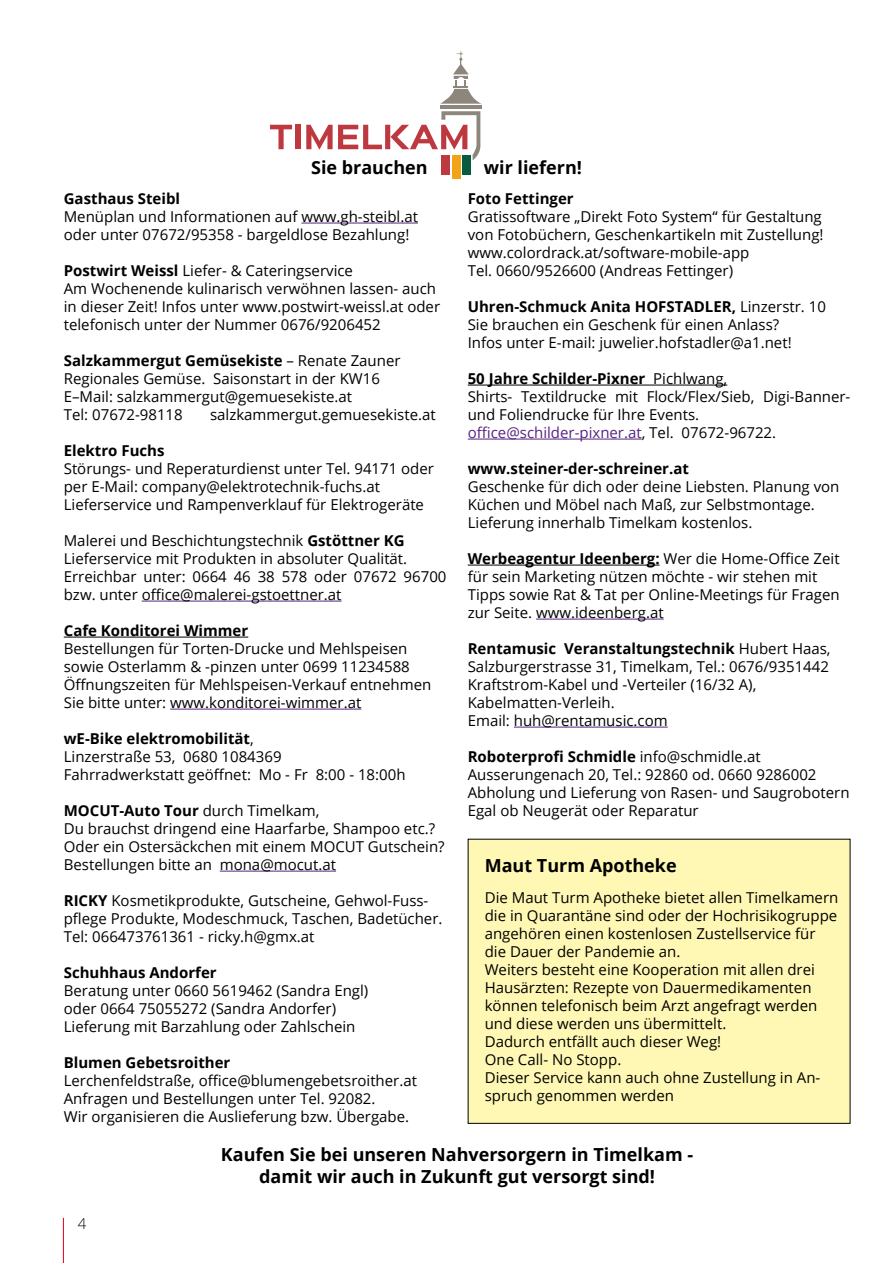
<style>
.page{position:relative;width:893px;height:1263px;background:#fff}
.page>*{position:absolute;margin:0;border:0;box-sizing:border-box;transform-origin:0 0}
.t1{font:700 18px/21.6px "Open Sans";color:#000;text-align:center}
.t2{font:15px/18px "Open Sans";color:#000}
.t3{font:700 15px "Open Sans";color:#000}
.t4{font:300 15px "Open Sans";color:#000}
.s1{font-weight:700}
.s2{color:#572381}
</style>
<div class="page">
<hr style="left:63px;top:1218px;width:1px;height:45px;background:#e2001a">
<div style="left:468px;top:839px;width:382px;height:284px;background:#fff8b4"></div>
<hr style="left:301px;top:223px;width:117px;height:1px;background:#572381">
<hr style="left:142px;top:601px;width:200px;height:1px;background:#572381">
<hr style="left:64px;top:637px;width:184px;height:1px;background:#000">
<hr style="left:170px;top:709px;width:191px;height:1px;background:#572381">
<hr style="left:220px;top:871px;width:116px;height:1px;background:#572381">
<hr style="left:468px;top:385px;width:259px;height:1px;background:#000">
<hr style="left:468px;top:439px;width:174px;height:1px;background:#572381">
<hr style="left:468px;top:565px;width:192px;height:1px;background:#000">
<hr style="left:536px;top:619px;width:128px;height:1px;background:#572381">
<hr style="left:514px;top:727px;width:154px;height:1px;background:#572381">
<svg style="left:270px;top:125px;width:22px;height:24px"></svg>
<div style="left:296px;top:125px;width:5px;height:24px;background:#bd393f"></div>
<svg style="left:306px;top:111px;width:174px;height:49px"></svg>
<hr style="left:440px;top:105px;width:42px;height:4px;background:#8d867c">
<svg style="left:440px;top:51px;width:42px;height:53px"></svg>
<div style="left:462px;top:155px;width:9px;height:19px;background:#075b3f"></div>
<div style="left:452px;top:155px;width:8px;height:24px;background:#f1a418"></div>
<div style="left:441px;top:155px;width:9px;height:19px;background:#bd393f"></div>
<p class="t1" style="left:311px;top:156px;width:118px">Sie brauchen</p>
<p class="t1" style="left:484px;top:156px;width:100px">wir liefern!</p>
<p class="t3" style="left:64px;top:188px;width:118px">Gasthaus Steibl</p>
<p class="t2" style="left:64px;top:207px;width:356px">Menüplan und Informationen auf www.gh-steibl.at oder unter 07672/95358 - bargeldlose Bezahlung!</p>
<p class="t2" style="left:64px;top:261px;width:378px"><span class="s1">Postwirt Weissl</span> Liefer- &amp; Cateringservice<br>Am Wochenende kulinarisch verwöhnen lassen- auch in dieser Zeit! Infos unter www.postwirt-weissl.at oder telefonisch unter der Nummer 0676/9206452</p>
<p class="t2" style="left:64px;top:351px;width:338px"><span class="s1">Salzkammergut Gemüsekiste</span> – Renate Zauner Regionales Gemüse. Saisonstart in der KW16<br>E–Mail: salzkammergut@gemuesekiste.at<br>Tel: 07672-98118</p>
<p class="t2" style="left:210px;top:405px;width:227px">salzkammergut.gemuesekiste.at</p>
<p class="t3" style="left:64px;top:440px;width:102px">Elektro Fuchs</p>
<p class="t2" style="left:64px;top:459px;width:372px">Störungs- und Reperaturdienst unter Tel. 94171 oder per E-Mail: company@elektrotechnik-fuchs.at<br>Lieferservice und Rampenverklauf für Elektrogeräte</p>
<p class="t2" style="left:64px;top:531px;width:384px">Malerei und Beschichtungstechnik <span class="s1">Gstöttner KG </span>Lieferservice mit Produkten in absoluter Qualität.<br>Erreichbar unter: 0664 46 38 578 oder 07672 96700 bzw. unter office@malerei-gstoettner.at</p>
<p class="t3" style="left:64px;top:620px;width:186px">Cafe Konditorei Wimmer</p>
<p class="t2" style="left:64px;top:639px;width:369px">Bestellungen für Torten-Drucke und Mehlspeisen sowie Osterlamm &amp; -pinzen unter 0699 11234588<br>Öffnungszeiten für Mehlspeisen-Verkauf entnehmen Sie bitte unter: www.konditorei-wimmer.at</p>
<p class="t2" style="left:64px;top:729px;width:343px"><span class="s1">wE-Bike elektromobilität</span>,<br>Linzerstraße 53, 0680 1084369<br>Fahrradwerkstatt geöffnet: Mo - Fr 8:00 - 18:00h</p>
<p class="t2" style="left:64px;top:801px;width:382px"><span class="s1">MOCUT-Auto Tour</span> durch Timelkam,<br>Du brauchst dringend eine Haarfarbe, Shampoo etc.?<br>Oder ein Ostersäckchen mit einem MOCUT Gutschein?<br>Bestellungen bitte an mona@mocut.at</p>
<p class="t2" style="left:64px;top:891px;width:380px"><span class="s1">RICKY</span> Kosmetikprodukte, Gutscheine, Gehwol-Fuss&shy;pflege Produkte, Modeschmuck, Taschen, Badetücher.<br>Tel: 066473761361 - ricky.h@gmx.at</p>
<p class="t3" style="left:64px;top:962px;width:154px">Schuhhaus Andorfer</p>
<p class="t2" style="left:64px;top:981px;width:306px">Beratung unter 0660 5619462 (Sandra Engl) oder 0664 75055272 (Sandra Andorfer)<br>Lieferung mit Barzahlung oder Zahlschein</p>
<p class="t3" style="left:64px;top:1052px;width:168px">Blumen Gebetsroither</p>
<p class="t2" style="left:64px;top:1071px;width:355px">Lerchenfeldstraße, office@blumengebetsroither.at<br>Anfragen und Bestellungen unter Tel. 92082.<br>Wir organisieren die Auslieferung bzw. Übergabe.</p>
<p class="t3" style="left:468px;top:188px;width:107px">Foto Fettinger</p>
<p class="t2" style="left:468px;top:207px;width:357px">Gratissoftware „Direkt Foto System“ für Gestaltung von Fotobüchern, Geschenkartikeln mit Zustellung! www.colordrack.at/software-mobile-app<br>Tel. 0660/9526600 (Andreas Fettinger)</p>
<p class="t2" style="left:468px;top:297px;width:360px"><span class="s1">Uhren-Schmuck Anita HOFSTADLER,</span> Linzerstr. 10<br>Sie brauchen ein Geschenk für einen Anlass?<br>Infos unter E-mail: juwelier.hofstadler@a1.net!</p>
<p class="t2" style="left:468px;top:369px;width:384px"><span class="s1">50 Jahre Schilder-Pixner</span> Pichlwang,<br>Shirts- Textildrucke mit Flock/Flex/Sieb, Digi-Banner&shy;und Foliendrucke für Ihre Events. <span class="s2">office@schilder-pixner.at</span>, Tel. 07672-96722.</p>
<p class="t3" style="left:468px;top:458px;width:223px">www.steiner-der-schreiner.at</p>
<p class="t2" style="left:468px;top:477px;width:373px">Geschenke für dich oder deine Liebsten. Planung von<br>Küchen und Möbel nach Maß, zur Selbstmontage.<br>Lieferung innerhalb Timelkam kostenlos.</p>
<p class="t2" style="left:468px;top:549px;width:373px"><span class="s1">Werbeagentur Ideenberg:</span> Wer die Home-Office Zeit für sein Marketing nützen möchte - wir stehen mit Tipps sowie Rat &amp; Tat per Online-Meetings für Fragen zur Seite. www.ideenberg.at</p>
<p class="t2" style="left:468px;top:639px;width:364px"><span class="s1">Rentamusic Veranstaltungstechnik</span> Hubert Haas, Salzburgerstrasse 31, Timelkam, Tel.: 0676/9351442<br>Kraftstrom-Kabel und -Verteiler (16/32 A), Kabelmatten-Verleih.<br>Email: huh@rentamusic.com</p>
<p class="t2" style="left:468px;top:747px;width:383px"><span class="s1">Roboterprofi Schmidle</span> info@schmidle.at Ausserungenach 20, Tel.: 92860 od. 0660 9286002<br>Abholung und Lieferung von Rasen- und Saugrobotern Egal ob Neugerät oder Reparatur</p>
<p class="t1" style="left:485px;top:854px;width:193px">Maut Turm Apotheke</p>
<p class="t2" style="left:485px;top:889px;width:355px">Die Maut Turm Apotheke bietet allen Timelkamern die in Quarantäne sind oder der Hochrisikogruppe angehören einen kostenlosen Zustellservice für die Dauer der Pandemie an.<br>Weiters besteht eine Kooperation mit allen drei Hausärzten: Rezepte von Dauermedikamenten können telefonisch beim Arzt angefragt werden und diese werden uns übermittelt.<br>Dadurch entfällt auch dieser Weg!<br>One Call- No Stopp.<br>Dieser Service kann auch ohne Zustellung in An&shy;spruch genommen werden</p>
<p class="t4" style="left:78px;top:1213px;width:10px">4</p>
<p class="t1" style="left:221px;top:1143px;width:474px">Kaufen Sie bei unseren Nahversorgern in Timelkam - damit wir auch in Zukunft gut versorgt sind!</p>
</div>
